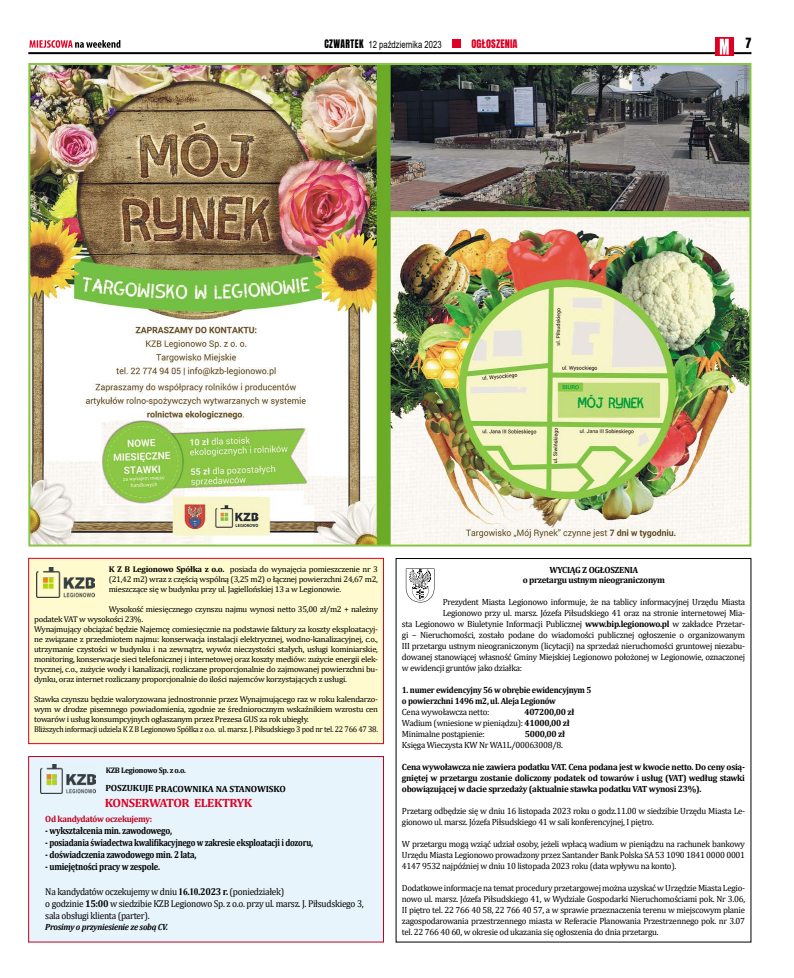
<style>
.page{position:relative;width:794px;height:978px;background:#fff}
.page>*{position:absolute;margin:0;border:0;box-sizing:border-box;transform-origin:0 0}
.t1{font:700 12px "Cambria";letter-spacing:-.03em;color:#df0023}
.t2{font:12px "Anton";color:#000}
.t3{font:10px/12px "Cambria";letter-spacing:-.03em;color:#000;scale:.93 1}
.t4{font:700 10px "Cambria";letter-spacing:-.03em;color:#000;scale:.86 1}
.t5{font:700 10px "Cambria";letter-spacing:-.03em;color:#000;scale:.83 1}
.t6{font:10px "Arial";color:#000;scale:.77 1}
.t7{font:10px "Anton";letter-spacing:.01em;color:#df0023}
.t8{font:9px/11px "Cambria";letter-spacing:-.03em;color:#000}
.t9{font:700 9px/11px "Cambria";letter-spacing:-.03em;color:#000;text-align:center}
.t10{font:700 9px/11px "Cambria";letter-spacing:-.03em;color:#000;scale:.93 1}
.t11{font:italic 700 9px "Cambria";letter-spacing:-.03em;color:#000;scale:.93 1}
.t12{font:700 9px "Cambria";letter-spacing:-.03em;color:#bd001d;scale:.96 1}
.t13{font:8.4px/10px "Cambria";letter-spacing:-.03em;color:#000}
.t14{font:700 8px "Cambria";letter-spacing:-.03em;color:#000;scale:.96 1}
.s1{font-family:"Anton"}
.s2{font-weight:700}
.s3{font-family:"Times New Roman";font-weight:700}
</style>
<div class="page">
<hr style="left:28px;top:52px;width:723px;height:2px;background:#000">
<div style="left:715px;top:38px;width:18px;height:18px;background:#df0023"></div>
<svg style="left:720px;top:39px;width:9px;height:16px"></svg>
<div style="left:452px;top:39px;width:8px;height:9px;background:#df0023"></div>
<svg style="left:29px;top:40px;width:92px;height:8px"></svg>
<img style="left:31px;top:66px;width:717px;height:478px">
<div style="left:28px;top:63px;width:723px;height:484px;border:2px solid #89c543"></div>
<div style="left:29px;top:756px;width:354px;height:186px;background:#e7f4fc"></div>
<div style="left:28px;top:756px;width:356px;height:187px;border:1px solid #bd001d"></div>
<img style="left:40px;top:765px;width:55px;height:28px">
<div style="left:28px;top:558px;width:356px;height:186px;background:#fffbcf;border:1px solid #df0023"></div>
<img style="left:36px;top:567px;width:59px;height:30px">
<svg style="left:406px;top:568px;width:28px;height:34px"></svg>
<p class="t6" style="left:324px;top:37px;width:154px"><span class="s1">CZWARTEK</span> 12 października 2023</p>
<p class="t7" style="left:471px;top:39px;width:48px">OGŁOSZENIA</p>
<h1 class="t2" style="left:745px;top:37px;width:7px">7</h1>
<p class="t13" style="left:109px;top:564px;width:271px;text-align:justify"><span class="s2">K Z B Legionowo Spółka z o.o.</span> posiada do wynajęcia pomieszczenie nr 3 (21,42 m2) wraz z częścią wspólną (3,25 m2) o łącznej powierzchni 24,67 m2, mieszczące się w budynku przy ul. Jagiellońskiej 13 a w Legionowie.</p>
<p class="t13" style="left:34px;top:604px;width:345px;text-indent:75px">Wysokość miesięcznego czynszu najmu wynosi netto 35,00 zł/m2 + należny podatek VAT w wysokości 23%.<br>Wynajmujący obciążać będzie Najemcę comiesięcznie na podstawie faktury za koszty eksploatacyj&shy;ne związane z przedmiotem najmu: konserwacja instalacji elektrycznej, wodno-kanalizacyjnej, c.o., utrzymanie czystości w budynku i na zewnątrz, wywóz nieczystości stałych, usługi kominiarskie, monitoring, konserwacje sieci telefonicznej i internetowej oraz koszty mediów: zużycie energii elek&shy;trycznej, c.o., zużycie wody i kanalizacji, rozliczane proporcjonalnie do zajmowanej powierzchni bu&shy;dynku, oraz internet rozliczany proporcjonalnie do ilości najemców korzystających z usługi.</p>
<p class="t13" style="left:34px;top:694px;width:345px">Stawka czynszu będzie waloryzowana jednostronnie przez Wynajmującego raz w roku kalendarzo&shy;wym w drodze pisemnego powiadomienia, zgodnie ze średniorocznym wskaźnikiem wzrostu cen towarów i usług konsumpcyjnych ogłaszanym przez Prezesa GUS za rok ubiegły.<br>Bliższych informacji udziela K Z B Legionowo Spółka z o.o. ul. marsz. J. Piłsudskiego 3 pod nr tel. 22 766 47 38.</p>
<p class="t14" style="left:106px;top:764px;width:85px">KZB Legionowo Sp. z o.o.</p>
<h1 class="t1" style="left:105px;top:795px;width:149px">KONSERWATOR ELEKTRYK</h1>
<p class="t12" style="left:45px;top:813px;width:113px">Od kandydatów oczekujemy:</p>
<p class="t4" style="left:45px;top:824px;width:149px">- wykształcenia min. zawodowego,</p>
<p class="t5" style="left:45px;top:836px;width:324px">- posiadania świadectwa kwalifikacyjnego w zakresie eksploatacji i dozoru,</p>
<p class="t4" style="left:45px;top:848px;width:177px">- doświadczenia zawodowego min. 2 lata,</p>
<p class="t4" style="left:45px;top:860px;width:135px">- umiejętności pracy w zespole.</p>
<p class="t3" style="left:45px;top:885px;width:344px">Na kandydatów oczekujemy w dniu <span class="s3">16.10.</span><span class="s2">2023 r.</span> (poniedziałek)<br>o godzinie <span class="s2">15:00</span> w siedzibie KZB Legionowo Sp. z o.o. przy ul. marsz. J. Piłsudskiego 3, sala obsługi klienta (parter).</p>
<p class="t11" style="left:45px;top:921px;width:133px">Prosimy o przyniesienie ze sobą CV.</p>
<p class="t9" style="left:105px;top:783px;width:182px">POSZUKUJE PRACOWNIKA NA STANOWISKO</p>
<p class="t9" style="left:522px;top:564px;width:144px;line-height:10.4px">WYCIĄG Z OGŁOSZENIA<br>o przetargu ustnym nieograniczonym</p>
<p class="t8" style="left:443px;top:596px;width:304px">Prezydent Miasta Legionowo informuje, że na tablicy informacyjnej Urzędu Miasta</p>
<p class="t8" style="left:443px;top:607px;width:304px">Legionowo przy ul. marsz. Józefa Piłsudskiego 41 oraz na stronie internetowej Mia-</p>
<p class="t8" style="left:402px;top:618px;width:345px">sta Legionowo w Biuletynie Informacji Publicznej <span class="s2">www.bip.legionowo.pl</span> w zakładce Przetar-</p>
<p class="t8" style="left:402px;top:629px;width:345px">gi – Nieruchomości, zostało podane do wiadomości publicznej ogłoszenie o organizowanym</p>
<p class="t8" style="left:402px;top:640px;width:345px">III przetargu ustnym nieograniczonym (licytacji) na sprzedaż nieruchomości gruntowej niezabu-</p>
<p class="t8" style="left:402px;top:651px;width:345px">dowanej stanowiącej własność Gminy Miejskiej Legionowo położonej w Legionowie, oznaczonej</p>
<p class="t8" style="left:402px;top:662px;width:122px">w ewidencji gruntów jako działka:</p>
<p class="t10" style="left:402px;top:684px;width:205px">1. numer ewidencyjny 56 w obrębie ewidencyjnym 5 o powierzchni 1496 m2, ul. Aleja Legionów</p>
<p class="t8" style="left:402px;top:706px;width:89px">Cena wywoławcza netto:</p>
<p class="t8" style="left:402px;top:706px;width:174px;text-indent:122px"><span class="s2">407200,00 zł<br></span>Wadium (wniesione w pieniądzu): <span class="s2">41000,00 zł<br></span>Minimalne postąpienie:</p>
<p class="t9" style="left:525px;top:728px;width:42px">5000,00 zł</p>
<p class="t8" style="left:402px;top:739px;width:162px">Księga Wieczysta KW Nr WA1L/00063008/8.</p>
<p class="t9" style="left:402px;top:761px;width:345px;text-align:justify">Cena wywoławcza nie zawiera podatku VAT. Cena podana jest w kwocie netto. Do ceny osią&shy;gniętej w przetargu zostanie doliczony podatek od towarów i usług (VAT) według stawki obowiązującej w dacie sprzedaży (aktualnie stawka podatku VAT wynosi 23%).</p>
<p class="t8" style="left:402px;top:805px;width:345px">Przetarg odbędzie się w dniu 16 listopada 2023 roku o godz.11.00 w siedzibie Urzędu Miasta Le&shy;gionowo ul. marsz. Józefa Piłsudskiego 41 w sali konferencyjnej, I piętro.</p>
<p class="t8" style="left:402px;top:838px;width:345px;text-align:justify">W przetargu mogą wziąć udział osoby, jeżeli wpłacą wadium w pieniądzu na rachunek bankowy Urzędu Miasta Legionowo prowadzony przez Santander Bank Polska SA 53 1090 1841 0000 0001<br>4147 9532 najpóźniej w dniu 10 listopada 2023 roku (data wpływu na konto).</p>
<p class="t8" style="left:402px;top:882px;width:345px;text-align:justify">Dodatkowe informacje na temat procedury przetargowej można uzyskać w Urzędzie Miasta Legio&shy;nowo ul. marsz. Józefa Piłsudskiego 41, w Wydziale Gospodarki Nieruchomościami pok. Nr 3.06, II piętro tel. 22 766 40 58, 22 766 40 57, a w sprawie przeznaczenia terenu w miejscowym planie zagospodarowania przestrzennego miasta w Referacie Planowania Przestrzennego pok. nr 3.07 tel. 22 766 40 60, w okresie od ukazania się ogłoszenia do dnia przetargu.</p>
</div>
